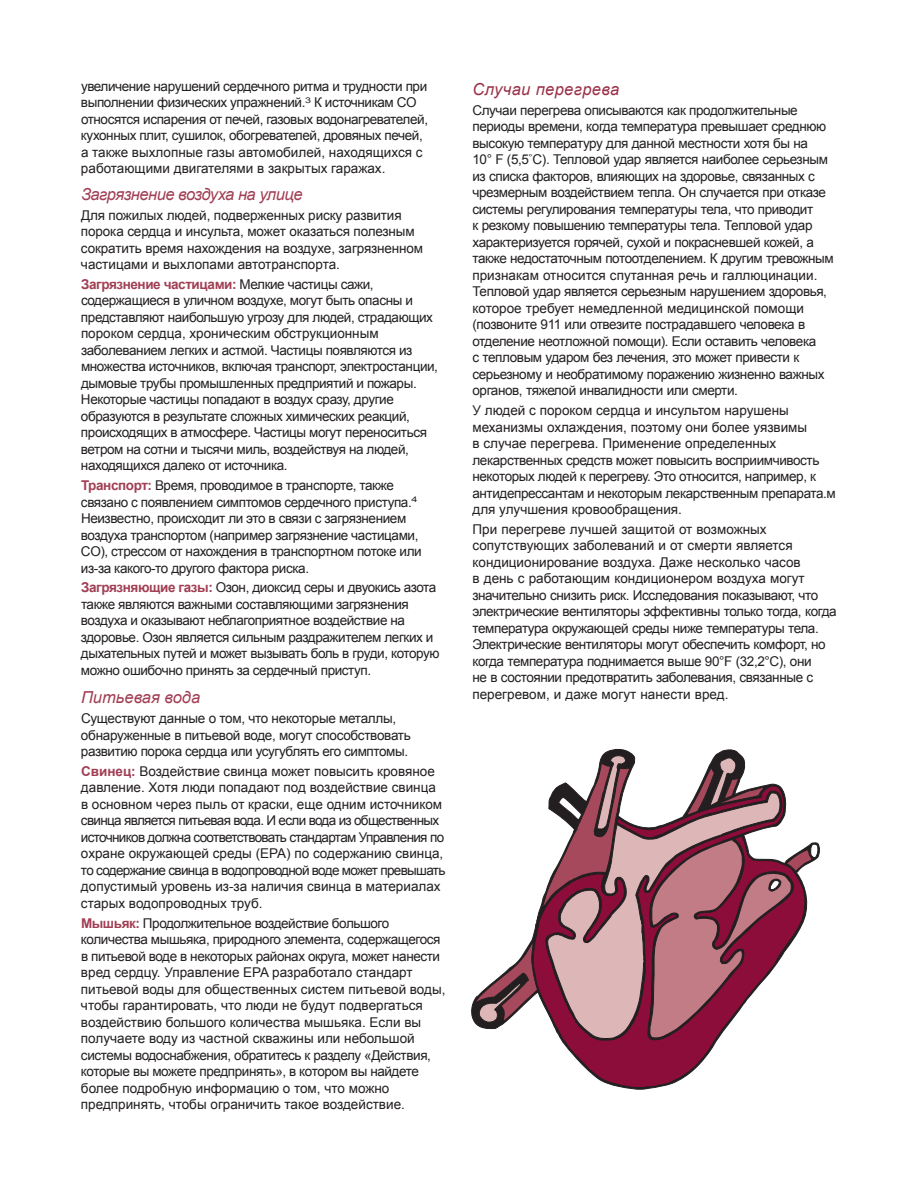
<style>
.page{position:relative;width:918px;height:1188px;background:#fff}
.page>*{position:absolute;margin:0;border:0;box-sizing:border-box;transform-origin:0 0}
.t1{font:italic 16.5px "Arial";letter-spacing:-.03em;color:#a13f54}
.t2{font:italic 16.5px "Arial";letter-spacing:.02em;color:#9b3149}
.t3{font:italic 16.5px "Arial";color:#a13f54}
.t4{font:13.5px/16.5px "Arial";letter-spacing:-.03em;color:#231f20}
.t5{font:13.5px/16.5px "Arial";letter-spacing:-.01em;color:#231f20}
.s1{font-weight:700;color:#a13f54}
</style>
<div class="page">
<svg style="left:532px;top:783px;width:255px;height:306px"></svg>
<svg style="left:685px;top:756px;width:82px;height:36px"></svg>
<svg style="left:547px;top:792px;width:233px;height:247px;background:#b88992"></svg>
<svg style="left:537px;top:754px;width:95px;height:168px"></svg>
<svg style="left:649px;top:838px;width:170px;height:202px"></svg>
<svg style="left:473px;top:938px;width:65px;height:87px"></svg>
<p class="t4" style="left:81px;top:78px;width:349px">увеличение нарушений сердечного ритма и трудности при выполнении физических упражнений.<sup>3</sup> К источникам CO относятся испарения от печей, газовых водонагревателей, кухонных плит, сушилок, обогревателей, дровяных печей, а также выхлопные газы автомобилей, находящихся с работающими двигателями в закрытых гаражах.</p>
<p class="t1" style="left:81px;top:185px;width:223px">Загрязнение воздуха на улице</p>
<p class="t5" style="left:81px;top:207px;width:344px">Для пожилых людей, подверженных риску развития порока сердца и инсульта, может оказаться полезным сократить время нахождения на воздухе, загрязненном частицами и выхлопами автотранспорта.</p>
<p class="t4" style="left:81px;top:276px;width:359px"><span class="s1">Загрязнение частицами:</span> Мелкие частицы сажи, содержащиеся в уличном воздухе, могут быть опасны и представляют наибольшую угрозу для людей, страдающих пороком сердца, хроническим обструкционным заболеванием легких и астмой. Частицы появляются из множества источников, включая транспорт, электростанции, дымовые трубы промышленных предприятий и пожары.<br>Некоторые частицы попадают в воздух сразу, другие образуются в результате сложных химических реакций, происходящих в атмосфере. Частицы могут переноситься ветром на сотни и тысячи миль, воздействуя на людей, находящихся далеко от источника.</p>
<p class="t4" style="left:81px;top:477px;width:342px"><span class="s1">Транспорт:</span> Время, проводимое в транспорте, также связано с появлением симптомов сердечного приступа.<sup>4<br></sup>Неизвестно, происходит ли это в связи с загрязнением воздуха транспортом (например загрязнение частицами, CO), стрессом от нахождения в транспортном потоке или из-за какого-то другого фактора риска.</p>
<p class="t4" style="left:81px;top:579px;width:360px"><span class="s1">Загрязняющие газы:</span> Озон, диоксид серы и двуокись азота также являются важными составляющими загрязнения воздуха и оказывают неблагоприятное воздействие на здоровье. Озон является сильным раздражителем легких и дыхательных путей и может вызывать боль в груди, которую можно ошибочно принять за сердечный приступ.</p>
<p class="t3" style="left:81px;top:688px;width:121px">Питьевая вода</p>
<p class="t4" style="left:81px;top:710px;width:331px">Существуют данные о том, что некоторые металлы, обнаруженные в питьевой воде, могут способствовать развитию порока сердца или усугублять его симптомы.</p>
<p class="t5" style="left:81px;top:763px;width:366px"><span class="s1">Свинец:</span> Воздействие свинца может повысить кровяное давление. Хотя люди попадают под воздействие свинца в основном через пыль от краски, еще одним источником свинца является питьевая вода. И если вода из общественных источников должна соответствовать стандартам Управления по охране окружающей среды (EPA) по содержанию свинца, то содержание свинца в водопроводной воде может превышать допустимый уровень из-за наличия свинца в материалах старых водопроводных труб.</p>
<p class="t5" style="left:81px;top:915px;width:366px"><span class="s1">Мышьяк:</span> Продолжительное воздействие большого количества мышьяка, природного элемента, содержащегося в питьевой воде в некоторых районах округа, может нанести вред сердцу. Управление EPA разработало стандарт питьевой воды для общественных систем питьевой воды, чтобы гарантировать, что люди не будут подвергаться воздействию большого количества мышьяка. Если вы получаете воду из частной скважины или небольшой системы водоснабжения, обратитесь к разделу «Действия, которые вы можете предпринять», в котором вы найдете более подробную информацию о том, что можно предпринять, чтобы ограничить такое воздействие.</p>
<p class="t2" style="left:472px;top:80px;width:148px">Случаи перегрева</p>
<p class="t4" style="left:472px;top:102px;width:363px">Случаи перегрева описываются как продолжительные периоды времени, когда температура превышает среднюю высокую температуру для данной местности хотя бы на<br>10° F (5,5<sup>°</sup>C). Тепловой удар является наиболее серьезным из списка факторов, влияющих на здоровье, связанных с чрезмерным воздействием тепла. Он случается при отказе системы регулирования температуры тела, что приводит<br>к резкому повышению температуры тела. Тепловой удар характеризуется горячей, сухой и покрасневшей кожей, а также недостаточным потоотделением. К другим тревожным признакам относится спутанная речь и галлюцинации.<br>Тепловой удар является серьезным нарушением здоровья, которое требует немедленной медицинской помощи (позвоните 911 или отвезите пострадавшего человека в отделение неотложной помощи). Если оставить человека<br>с тепловым ударом без лечения, это может привести к серьезному и необратимому поражению жизненно важных органов, тяжелой инвалидности или смерти.</p>
<p class="t4" style="left:472px;top:402px;width:365px">У людей с пороком сердца и инсультом нарушены механизмы охлаждения, поэтому они более уязвимы<br>в случае перегрева. Применение определенных лекарственных средств может повысить восприимчивость некоторых людей к перегреву. Это относится, например, к антидепрессантам и некоторым лекарственным препарата.м для улучшения кровообращения.</p>
<p class="t4" style="left:472px;top:521px;width:366px">При перегреве лучшей защитой от возможных сопутствующих заболеваний и от смерти является кондиционирование воздуха. Даже несколько часов<br>в день с работающим кондиционером воздуха могут значительно снизить риск. Исследования показывают, что электрические вентиляторы эффективны только тогда, когда температура окружающей среды ниже температуры тела.<br>Электрические вентиляторы могут обеспечить комфорт, но когда температура поднимается выше 90°F (32,2°C), они<br>не в состоянии предотвратить заболевания, связанные с перегревом, и даже могут нанести вред.</p>
</div>
